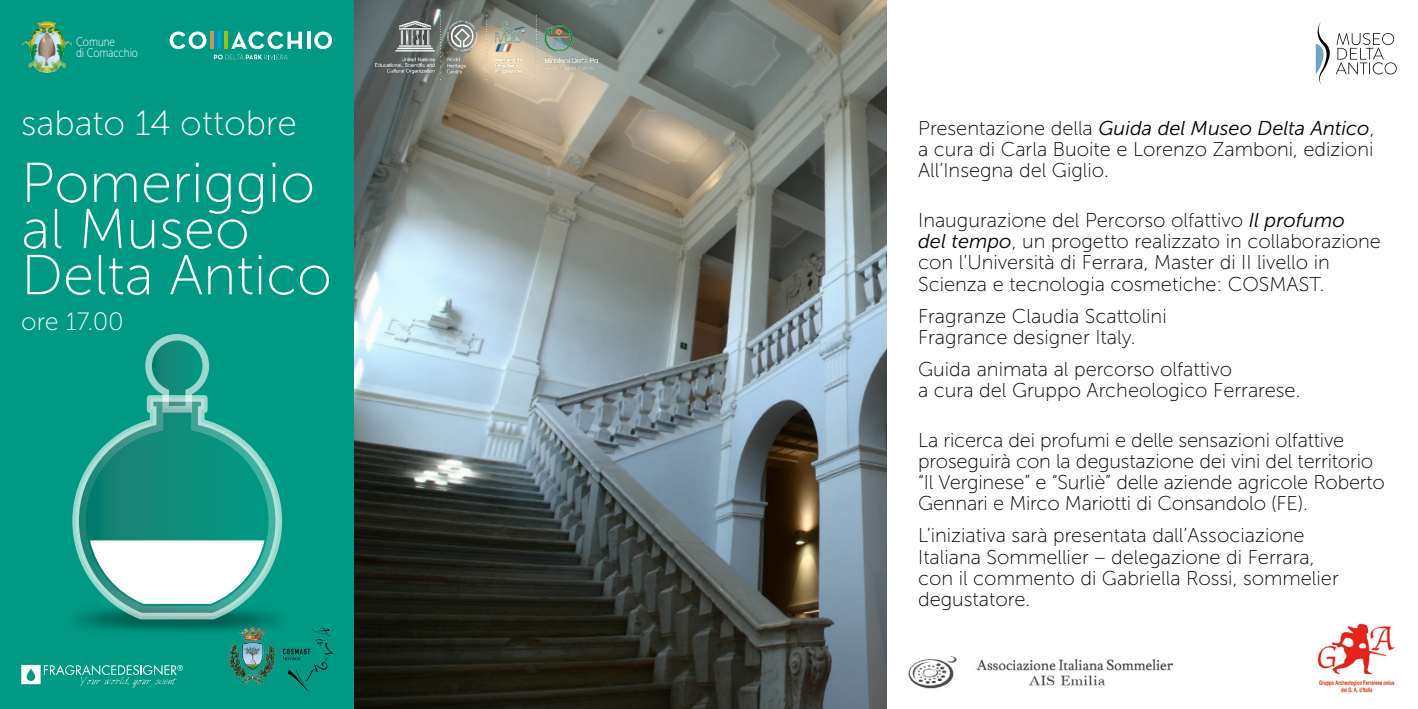
<style>
.page{position:relative;width:1418px;height:709px;background:#fff}
.page>*{position:absolute;margin:0;border:0;box-sizing:border-box;transform-origin:0 0}
.t1{font:56.25px/46px "Museo Sans 100";color:#fff}
.t2{font:35px "Museo Sans 100";color:#fff}
.t3{font:25px "Museo Sans 100";color:#fff}
.t4{font:20px/21.2px "Museo Sans 100";color:#000}
.t5{font:italic 20px "Museo Sans 300";color:#000}
.t6{font:12.5px/10.5px "Museo Sans Cond 100";color:#fff}
.s1{font-family:"Museo Sans 100";font-style:normal}
.s2{font-family:"Museo Sans 300";font-style:italic}
</style>
<div class="page">
<div style="left:0;top:0;width:886px;height:709px;background:#009984"></div>
<img style="left:354px;top:0;width:532px;height:709px">
<img style="left:83px;top:619px;width:189px;height:41px">
<svg style="left:145px;top:334px;width:64px;height:61px"></svg>
<svg style="left:72px;top:395px;width:210px;height:224px"></svg>
<svg style="left:90px;top:540px;width:174px;height:64px;background:#d6ece9"></svg>
<svg style="left:1315px;top:22px;width:81px;height:63px"></svg>
<svg style="left:169px;top:32px;width:37px;height:17px"></svg>
<svg style="left:231px;top:32px;width:71px;height:17px"></svg>
<hr style="left:307px;top:32px;width:3px;height:17px;background:#fff">
<svg style="left:314px;top:32px;width:18px;height:17px"></svg>
<hr style="left:224px;top:32px;width:4px;height:17px;background:#95c11f">
<hr style="left:210px;top:32px;width:4px;height:17px;background:#c9945b">
<hr style="left:217px;top:32px;width:4px;height:17px;background:#009fe3">
<svg style="left:214px;top:55px;width:74px;height:4px"></svg>
<img style="left:1317px;top:623px;width:78px;height:70px">
<img style="left:908px;top:656px;width:264px;height:33px">
<svg style="left:21px;top:665px;width:162px;height:23px"></svg>
<img style="left:22px;top:21px;width:49px;height:52px">
<img style="left:376px;top:16px;width:221px;height:64px">
<img style="left:228px;top:627px;width:48px;height:57px">
<svg style="left:283px;top:627px;width:50px;height:64px"></svg>
<p class="t6" style="left:76px;top:37px;width:63px">Comune<br>di Comacchio</p>
<h2 class="t2" style="left:21px;top:104px;width:277px">sabato 14 ottobre</h2>
<h1 class="t1" style="left:21px;top:160px;width:312px">Pomeriggio al Museo<br>Delta Antico</h1>
<p class="t3" style="left:21px;top:308px;width:104px">ore 17.00</p>
<p class="t5" style="left:918px;top:117px;width:458px"><span class="s1">Presentazione della</span> Guida del Museo Delta Antico<span class="s1">,</span></p>
<p class="t4" style="left:918px;top:139px;width:457px">a cura di Carla Buoite e Lorenzo Zamboni, edizioni<br>All’Insegna del Giglio.</p>
<p class="t4" style="left:918px;top:210px;width:464px">Inaugurazione del Percorso olfattivo <span class="s2">Il profumo<br>del tempo</span>, un progetto realizzato in collaborazione con l’Università di Ferrara, Master di II livello in Scienza e tecnologia cosmetiche: COSMAST.</p>
<p class="t4" style="left:918px;top:305px;width:250px">Fragranze Claudia Scattolini<br>Fragrance designer Italy.</p>
<p class="t4" style="left:918px;top:358px;width:384px">Guida animata al percorso olfattivo<br>a cura del Gruppo Archeologico Ferrarese.</p>
<p class="t4" style="left:918px;top:429px;width:468px">La ricerca dei profumi e delle sensazioni olfattive proseguirà con la degustazione dei vini del territorio “Il Verginese” e “Surliè” delle aziende agricole Roberto Gennari e Mirco Mariotti di Consandolo (FE).</p>
<p class="t4" style="left:918px;top:525px;width:422px">L’iniziativa sarà presentata dall’Associazione Italiana Sommellier – delegazione di Ferrara, con il commento di Gabriella Rossi, sommelier degustatore.</p>
</div>
